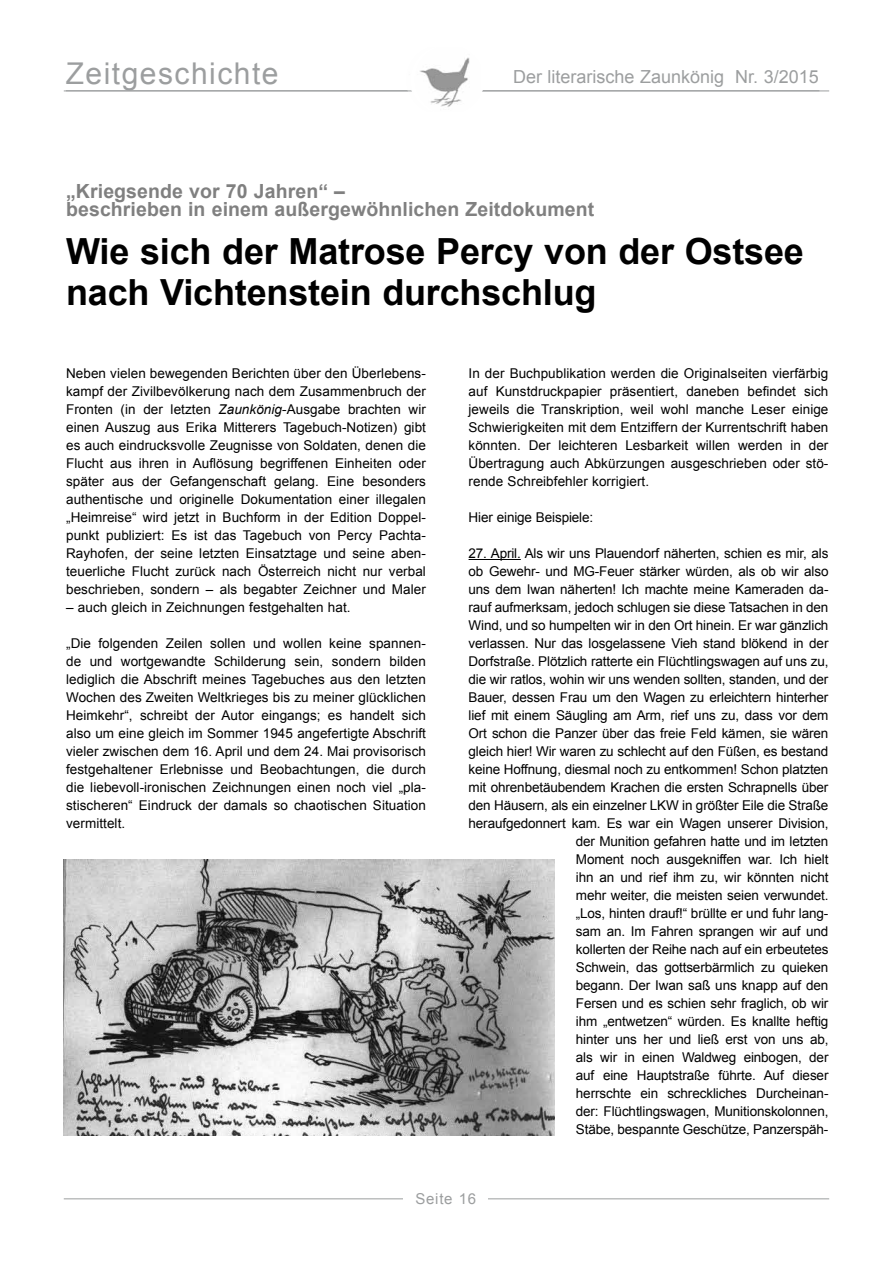
<style>
.page{position:relative;width:893px;height:1263px;background:#fff}
.page>*{position:absolute;margin:0;border:0;box-sizing:border-box;transform-origin:0 0}
.t1{font:700 36px/40.5px "Arial";letter-spacing:-.005em;color:#000}
.t2{font:30px "Arial";letter-spacing:.05em;color:#9c9e9f}
.t3{font:700 19.5px/18px "Arial";letter-spacing:.005em;color:#808080}
.t4{font:18px "Arial";color:#9c9e9f}
.t5{font:15px "Arial";letter-spacing:.05em;color:#9c9e9f}
.t6{font:13.5px/18px "Arial";letter-spacing:-.01em;color:#000;text-align:justify}
.s1{font-style:italic}
</style>
<div class="page">
<hr style="left:469px;top:559px;width:52px;height:1px;background:#000">
<img style="left:64px;top:859px;width:491px;height:276px">
<hr style="left:64px;top:91px;width:765px;height:1px;background:#9c9e9f">
<div style="left:410px;top:45px;width:69px;height:69px;background:#fff;border-radius:50%"></div>
<hr style="left:64px;top:1198px;width:765px;height:1px;background:#9c9e9f">
<div style="left:404px;top:1191px;width:84px;height:16px;background:#fff"></div>
<img style="left:420px;top:57px;width:60px;height:50px">
<div style="left:415px;top:45px;width:69px;height:69px;border:1px solid #fff;border-radius:50%"></div>
<h2 class="t2" style="left:66px;top:54px;width:214px">Zeitgeschichte</h2>
<h3 class="t4" style="left:513px;top:65px;width:307px">Der literarische Zaunkönig Nr. 3/2015</h3>
<h3 class="t3" style="left:66px;top:183px;width:530px">„Kriegsende vor 70 Jahren“ –<br>beschrieben in einem außergewöhnlichen Zeitdokument</h3>
<h1 class="t1" style="left:66px;top:232px;width:739px">Wie sich der Matrose Percy von der Ostsee nach Vichtenstein durchschlug</h1>
<p class="t6" style="left:66px;top:364px;width:361px">Neben vielen bewegenden Berichten über den Überlebens&shy;kampf der Zivilbevölkerung nach dem Zusammenbruch der Fronten (in der letzten <span class="s1">Zaunkönig</span>-Ausgabe brachten wir einen Auszug aus Erika Mitterers Tagebuch-Notizen) gibt es auch eindrucksvolle Zeugnisse von Soldaten, denen die Flucht aus ihren in Auflösung begriffenen Einheiten oder später aus der Gefangenschaft gelang. Eine besonders authentische und originelle Dokumentation einer illegalen „Heimreise“ wird jetzt in Buchform in der Edition Doppel&shy;punkt publiziert: Es ist das Tagebuch von Percy Pachta-Rayhofen, der seine letzten Einsatztage und seine aben&shy;teuerliche Flucht zurück nach Österreich nicht nur verbal beschrieben, sondern – als begabter Zeichner und Maler</p>
<p class="t6" style="left:66px;top:598px;width:286px">– auch gleich in Zeichnungen festgehalten hat.</p>
<p class="t6" style="left:66px;top:634px;width:361px">„Die folgenden Zeilen sollen und wollen keine spannen&shy;de und wortgewandte Schilderung sein, sondern bilden lediglich die Abschrift meines Tagebuches aus den letzten Wochen des Zweiten Weltkrieges bis zu meiner glücklichen Heimkehr“, schreibt der Autor eingangs; es handelt sich also um eine gleich im Sommer 1945 angefertigte Abschrift vieler zwischen dem 16. April und dem 24. Mai provisorisch festgehaltener Erlebnisse und Beobachtungen, die durch die liebevoll-ironischen Zeichnungen einen noch viel „pla&shy;stischeren“ Eindruck der damals so chaotischen Situation vermittelt.</p>
<p class="t6" style="left:469px;top:364px;width:361px">In der Buchpublikation werden die Originalseiten vierfärbig auf Kunstdruckpapier präsentiert, daneben befindet sich jeweils die Transkription, weil wohl manche Leser einige Schwierigkeiten mit dem Entziffern der Kurrentschrift haben könnten. Der leichteren Lesbarkeit willen werden in der Übertragung auch Abkürzungen ausgeschrieben oder stö&shy;rende Schreibfehler korrigiert.</p>
<p class="t6" style="left:469px;top:508px;width:126px">Hier einige Beispiele:</p>
<p class="t6" style="left:469px;top:544px;width:361px;text-align:right">27. April. Als wir uns Plauendorf näherten, schien es mir, als ob Gewehr- und MG-Feuer stärker würden, als ob wir also uns dem Iwan näherten! Ich machte meine Kameraden da&shy;rauf aufmerksam, jedoch schlugen sie diese Tatsachen in den Wind, und so humpelten wir in den Ort hinein. Er war gänzlich verlassen. Nur das losgelassene Vieh stand blökend in der Dorfstraße. Plötzlich ratterte ein Flüchtlingswagen auf uns zu, die wir ratlos, wohin wir uns wenden sollten, standen, und der Bauer, dessen Frau um den Wagen zu erleichtern hinterher lief mit einem Säugling am Arm, rief uns zu, dass vor dem Ort schon die Panzer über das freie Feld kämen, sie wären gleich hier! Wir waren zu schlecht auf den Füßen, es bestand keine Hoffnung, diesmal noch zu entkommen! Schon platzten mit ohrenbetäubendem Krachen die ersten Schrapnells über den Häusern, als ein einzelner LKW in größter Eile die Straße heraufgedonnert kam. Es war ein Wagen unserer Division, der Munition gefahren hatte und im letzten<br>Moment noch ausgekniffen war. Ich hielt<br>ihn an und rief ihm zu, wir könnten nicht<br>mehr weiter, die meisten seien verwundet.<br>„Los, hinten drauf!“ brüllte er und fuhr lang-<br>sam an. Im Fahren sprangen wir auf und<br>kollerten der Reihe nach auf ein erbeutetes<br>Schwein, das gottserbärmlich zu quieken<br>begann. Der Iwan saß uns knapp auf den<br>Fersen und es schien sehr fraglich, ob wir<br>ihm „entwetzen“ würden. Es knallte heftig<br>hinter uns her und ließ erst von uns ab,<br>als wir in einen Waldweg einbogen, der<br>auf eine Hauptstraße führte. Auf dieser<br>herrschte ein schreckliches Durcheinan-<br>der: Flüchtlingswagen, Munitionskolonnen,<br>Stäbe, bespannte Geschütze, Panzerspäh-</p>
<p class="t5" style="left:415px;top:1188px;width:62px">Seite 16</p>
</div>
